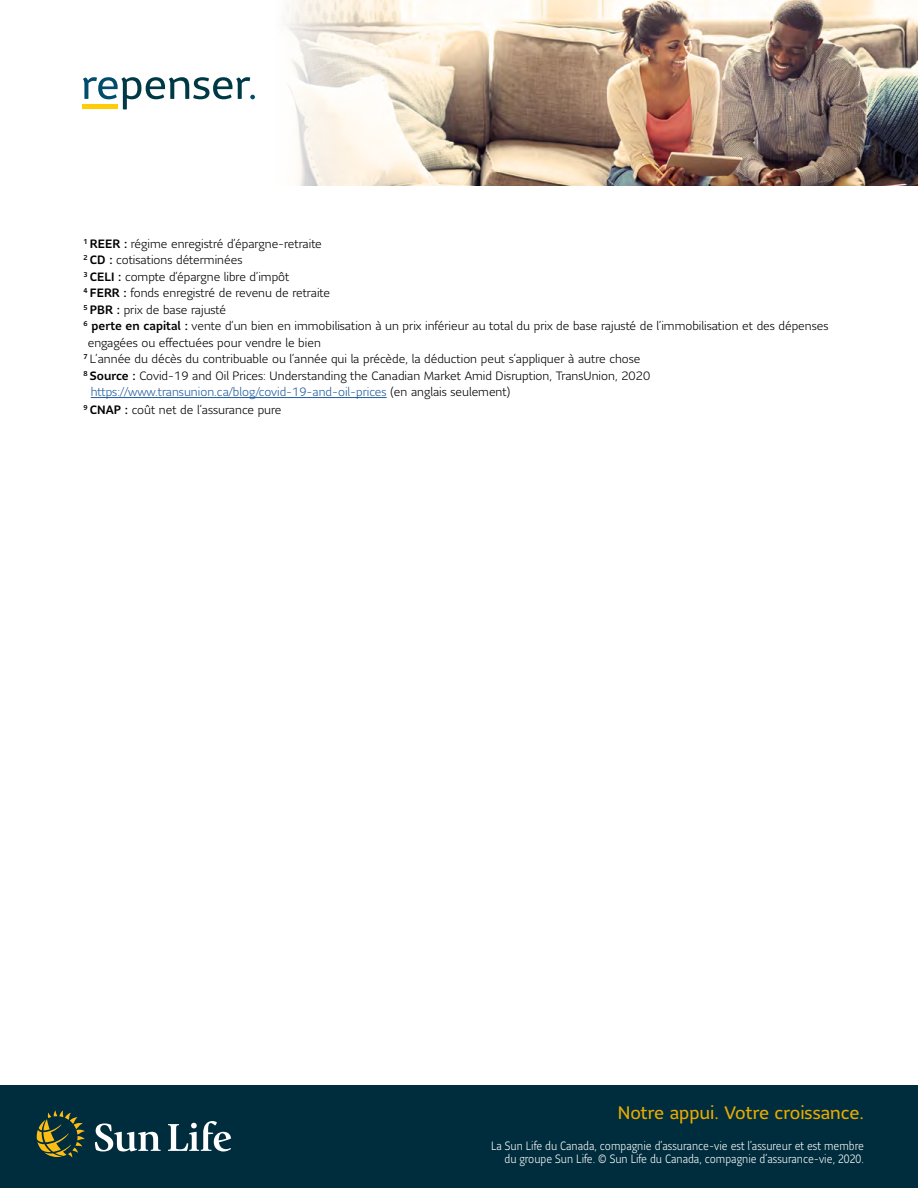
<style>
.page{position:relative;width:918px;height:1188px;background:#fff}
.page>*{position:absolute;margin:0;border:0;box-sizing:border-box;transform-origin:0 0}
.t1{font:18px "Sun Life Sans";color:#eaab00}
.t2{font:300 12px/16.5px "Sun Life Sans";color:#000}
.t3{font:300 12px/13.5px "Sun Life Sans Condensed";color:#fff;text-align:right}
.t4{font:300 12px "Sun Life Sans";color:#215e9e}
.s1{font-weight:500}
.s2{color:#000}
</style>
<div class="page">
<img style="left:284px;top:0;width:634px;height:185px">
<div style="left:0;top:1085px;width:918px;height:103px;background:#002d3d"></div>
<hr style="left:82px;top:105px;width:36px;height:4px;background:#ffcc05">
<svg style="left:83px;top:77px;width:172px;height:32px"></svg>
<hr style="left:91px;top:397px;width:296px;height:1px;background:#215e9e">
<svg style="left:95px;top:1123px;width:66px;height:28px"></svg>
<svg style="left:168px;top:1121px;width:63px;height:30px"></svg>
<svg style="left:37px;top:1111px;width:48px;height:46px"></svg>
<p class="t2" style="left:84px;top:235px;width:240px"><sup>1</sup> <span class="s1">REER :</span> régime enregistré d’épargne-retraite</p>
<p class="t2" style="left:84px;top:252px;width:160px"><sup>2</sup> <span class="s1">CD :</span> cotisations déterminées</p>
<p class="t2" style="left:84px;top:268px;width:207px"><sup>3</sup> <span class="s1">CELI :</span> compte d’épargne libre d’impôt</p>
<p class="t2" style="left:84px;top:285px;width:248px"><sup>4</sup> <span class="s1">FERR :</span> fonds enregistré de revenu de retraite</p>
<p class="t2" style="left:84px;top:301px;width:144px"><sup>5</sup> <span class="s1">PBR :</span> prix de base rajusté</p>
<p class="t2" style="left:88px;top:318px;width:742px;text-indent:-4px"><sup>6</sup> <span class="s1">perte en capital :</span> vente d’un bien en immobilisation à un prix inférieur au total du prix de base rajusté de l’immobilisation et des dépenses engagées ou effectuées pour vendre le bien</p>
<p class="t2" style="left:84px;top:351px;width:559px"><sup>7</sup> L’année du décès du contribuable ou l’année qui la précède, la déduction peut s’appliquer à autre chose</p>
<p class="t2" style="left:84px;top:367px;width:568px"><sup>8</sup> <span class="s1">Source :</span> Covid-19 and Oil Prices: Understanding the Canadian Market Amid Disruption, TransUnion, 2020</p>
<p class="t4" style="left:91px;top:384px;width:421px">https://www.transunion.ca/blog/covid-19-and-oil-prices <span class="s2">(en anglais seulement)</span></p>
<p class="t2" style="left:84px;top:402px;width:200px"><sup>9</sup> <span class="s1">CNAP :</span> coût net de l’assurance pure</p>
<p class="t1" style="left:618px;top:1100px;width:248px">Notre appui. Votre croissance.</p>
<p class="t3" style="left:491px;top:1139px;width:374px">La Sun Life du Canada, compagnie d’assurance-vie est l’assureur et est membre du groupe Sun Life. © Sun Life du Canada, compagnie d’assurance-vie, 2020.</p>
</div>
